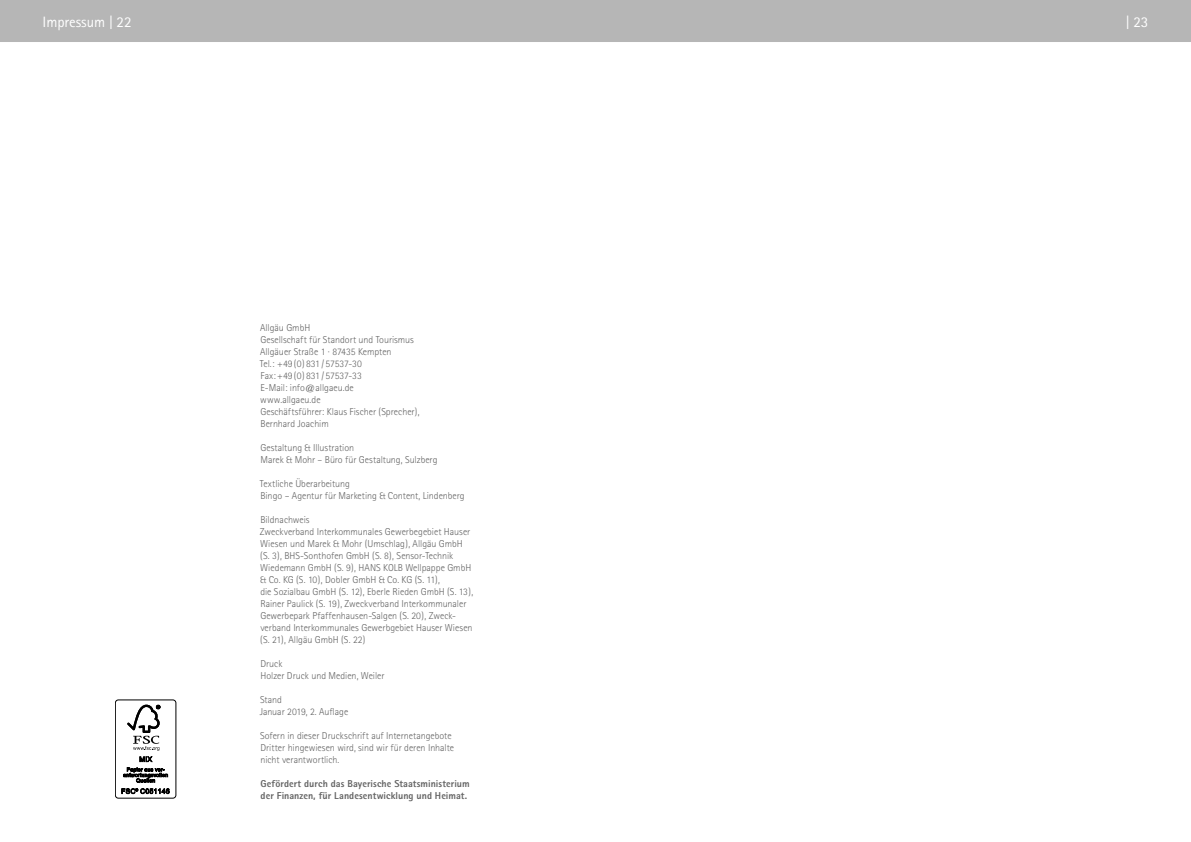
<style>
.page{position:relative;width:1191px;height:842px;background:#fff}
.page>*{position:absolute;margin:0;border:0;box-sizing:border-box;transform-origin:0 0}
.t1{font:15px "Rotis Sans Serif";letter-spacing:-.005em;color:#fff}
.t2{font:300 10px/12px "Rotis Sans Serif";color:#636363}
.t3{font:800 10px/12px "Rotis Sans Serif";letter-spacing:.005em;color:#636363}
</style>
<div class="page">
<div style="left:115px;top:700px;width:61px;height:98px;border:1px solid #000;border-radius:3px"></div>
<svg style="left:121px;top:705px;width:49px;height:89px"></svg>
<div style="left:0;top:0;width:1191px;height:43px;background:#b6b6b6"></div>
<hr style="left:0;top:42px;width:1191px;height:1px;background:#fff">
<h1 class="t1" style="left:43px;top:13px;width:90px">Impressum | 22</h1>
<h1 class="t1" style="left:1125px;top:13px;width:24px">| 23</h1>
<p class="t2" style="left:260px;top:321px;width:161px">Allgäu GmbH<br>Gesellschaft für Standort und Tourismus<br>Allgäuer Straße 1 · 87435 Kempten<br>Tel.: +49 (0) 831/ 57537-30<br>Fax:+49 (0) 831/ 57537-33<br>E-Mail: info@allgaeu.de<br>www.allgaeu.de<br>Geschäftsführer: Klaus Fischer (Sprecher),<br>Bernhard Joachim</p>
<p class="t2" style="left:260px;top:441px;width:179px">Gestaltung &amp; Illustration<br>Marek &amp; Mohr – Büro für Gestaltung, Sulzberg</p>
<p class="t2" style="left:260px;top:477px;width:206px">Textliche Überarbeitung<br>Bingo – Agentur für Marketing &amp; Content, Lindenberg</p>
<p class="t2" style="left:260px;top:513px;width:215px">Bildnachweis<br>Zweckverband Interkommunales Gewerbegebiet Hauser Wiesen und Marek &amp; Mohr (Umschlag), Allgäu GmbH (S. 3), BHS-Sonthofen GmbH (S. 8), Sensor-Technik Wiedemann GmbH (S. 9), HANS KOLB Wellpappe GmbH &amp; Co. KG (S. 10), Dobler GmbH &amp; Co. KG (S. 11),<br>die Sozialbau GmbH (S. 12), Eberle Rieden GmbH (S. 13), Rainer Paulick (S. 19), Zweckverband Interkommunaler Gewerbepark Pfaffenhausen-Salgen (S. 20), Zweck&shy;verband Interkommunales Gewerbgebiet Hauser Wiesen (S. 21), Allgäu GmbH (S. 22)</p>
<p class="t2" style="left:260px;top:657px;width:126px">Druck<br>Holzer Druck und Medien, Weiler</p>
<p class="t2" style="left:260px;top:693px;width:90px">Stand<br>Januar 2019, 2. Auflage</p>
<p class="t2" style="left:260px;top:729px;width:196px">Sofern in dieser Druckschrift auf Internetangebote<br>Dritter hingewiesen wird, sind wir für deren Inhalte nicht verantwortlich.</p>
<p class="t3" style="left:260px;top:777px;width:211px">Gefördert durch das Bayerische Staatsministerium der Finanzen, für Landesentwicklung und Heimat.</p>
</div>
